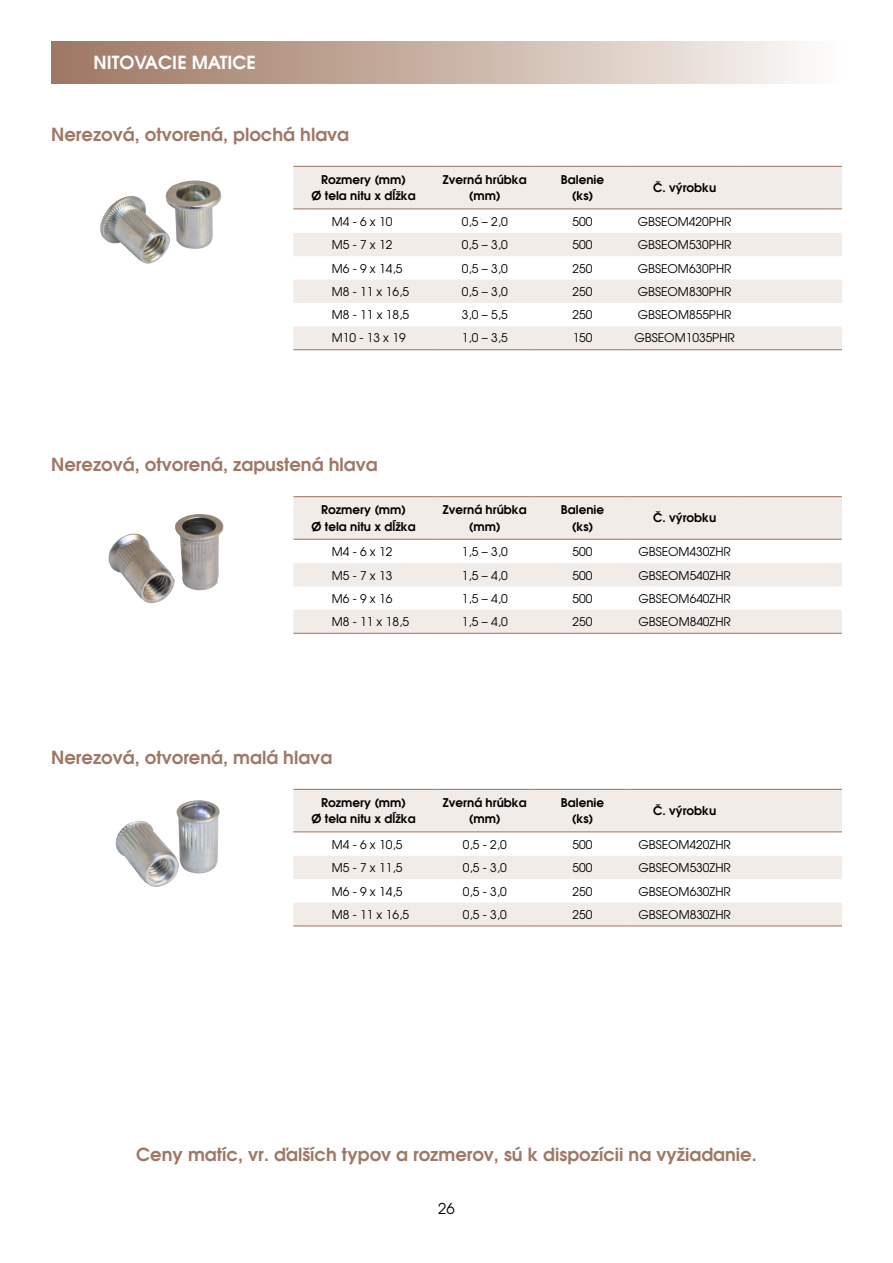
<style>
.page{position:relative;width:893px;height:1263px;background:#fff}
.page>*{position:absolute;margin:0;border:0;box-sizing:border-box;transform-origin:0 0}
.t1{font:600 18px "Avant Garde CE";color:#9f7865}
.t2{font:600 18px "Avant Garde CE";color:#fff}
.t3{font:15px "Avant Garde CE";color:#000}
.t4{font:12px "Avant Garde CE";color:#000}
.t5{font:600 12px/16.5px "Avant Garde CE";color:#000;text-align:center}
</style>
<div class="page">
<div style="left:51px;top:42px;width:791px;height:42px;background:linear-gradient(to right,#9c735e,#fbf9f6)"></div>
<svg style="left:293px;top:790px;width:549px;height:135px;fill:#f2ece8"></svg>
<hr style="left:293px;top:925px;width:141px;height:1px;background:#9f7865">
<hr style="left:434px;top:925px;width:102px;height:1px;background:#9f7865">
<hr style="left:536px;top:925px;width:93px;height:1px;background:#9f7865">
<hr style="left:629px;top:925px;width:111px;height:1px;background:#9f7865">
<hr style="left:740px;top:925px;width:102px;height:1px;background:#9f7865">
<hr style="left:293px;top:789px;width:141px;height:1px;background:#9f7865">
<hr style="left:434px;top:789px;width:102px;height:1px;background:#9f7865">
<hr style="left:536px;top:789px;width:93px;height:1px;background:#9f7865">
<hr style="left:629px;top:789px;width:111px;height:1px;background:#9f7865">
<hr style="left:740px;top:789px;width:102px;height:1px;background:#9f7865">
<hr style="left:293px;top:831px;width:141px;height:1px;background:#9f7865">
<hr style="left:434px;top:831px;width:102px;height:1px;background:#9f7865">
<hr style="left:536px;top:831px;width:93px;height:1px;background:#9f7865">
<hr style="left:629px;top:831px;width:111px;height:1px;background:#9f7865">
<hr style="left:740px;top:831px;width:102px;height:1px;background:#9f7865">
<img style="left:116px;top:800px;width:104px;height:87px">
<svg style="left:293px;top:497px;width:549px;height:136px;fill:#f2ece8"></svg>
<hr style="left:293px;top:633px;width:141px;height:1px;background:#9f7865">
<hr style="left:434px;top:633px;width:102px;height:1px;background:#9f7865">
<hr style="left:536px;top:633px;width:93px;height:1px;background:#9f7865">
<hr style="left:629px;top:633px;width:111px;height:1px;background:#9f7865">
<hr style="left:740px;top:633px;width:102px;height:1px;background:#9f7865">
<hr style="left:293px;top:496px;width:141px;height:1px;background:#9f7865">
<hr style="left:434px;top:496px;width:102px;height:1px;background:#9f7865">
<hr style="left:536px;top:496px;width:93px;height:1px;background:#9f7865">
<hr style="left:629px;top:496px;width:111px;height:1px;background:#9f7865">
<hr style="left:740px;top:496px;width:102px;height:1px;background:#9f7865">
<hr style="left:293px;top:539px;width:141px;height:1px;background:#9f7865">
<hr style="left:434px;top:539px;width:102px;height:1px;background:#9f7865">
<hr style="left:536px;top:539px;width:93px;height:1px;background:#9f7865">
<hr style="left:629px;top:539px;width:111px;height:1px;background:#9f7865">
<hr style="left:740px;top:539px;width:102px;height:1px;background:#9f7865">
<svg style="left:293px;top:167px;width:549px;height:182px;fill:#f2ece8"></svg>
<hr style="left:293px;top:349px;width:141px;height:1px;background:#9f7865">
<hr style="left:434px;top:349px;width:102px;height:1px;background:#9f7865">
<hr style="left:536px;top:349px;width:93px;height:1px;background:#9f7865">
<hr style="left:629px;top:349px;width:111px;height:1px;background:#9f7865">
<hr style="left:740px;top:349px;width:102px;height:1px;background:#9f7865">
<hr style="left:293px;top:166px;width:141px;height:1px;background:#9f7865">
<hr style="left:434px;top:166px;width:102px;height:1px;background:#9f7865">
<hr style="left:536px;top:166px;width:93px;height:1px;background:#9f7865">
<hr style="left:629px;top:166px;width:111px;height:1px;background:#9f7865">
<hr style="left:740px;top:166px;width:102px;height:1px;background:#9f7865">
<hr style="left:293px;top:208px;width:141px;height:1px;background:#9f7865">
<hr style="left:434px;top:208px;width:102px;height:1px;background:#9f7865">
<hr style="left:536px;top:208px;width:93px;height:1px;background:#9f7865">
<hr style="left:629px;top:208px;width:111px;height:1px;background:#9f7865">
<hr style="left:740px;top:208px;width:102px;height:1px;background:#9f7865">
<img style="left:109px;top:514px;width:115px;height:89px">
<img style="left:100px;top:180px;width:121px;height:84px">
<h1 class="t2" style="left:94px;top:52px;width:164px">Nitovacie matice</h1>
<h1 class="t1" style="left:51px;top:124px;width:300px">Nerezová, otvorená, plochá hlava</h1>
<p class="t5" style="left:311px;top:171px;width:106px">Rozmery (mm)<br>Ø tela nitu x dĺžka</p>
<p class="t5" style="left:443px;top:171px;width:85px">Zverná hrúbka (mm)</p>
<p class="t5" style="left:561px;top:171px;width:45px">Balenie (ks)</p>
<p class="t5" style="left:653px;top:180px;width:65px">Č. výrobku</p>
<p class="t4" style="left:332px;top:215px;width:62px">M4 - 6 x 10</p>
<p class="t4" style="left:462px;top:215px;width:47px">0,5 – 2,0</p>
<p class="t4" style="left:573px;top:215px;width:21px">500</p>
<p class="t4" style="left:638px;top:215px;width:95px">GBSEOM420PHR</p>
<p class="t4" style="left:332px;top:238px;width:62px">M5 - 7 x 12</p>
<p class="t4" style="left:462px;top:238px;width:47px">0,5 – 3,0</p>
<p class="t4" style="left:573px;top:238px;width:21px">500</p>
<p class="t4" style="left:638px;top:238px;width:95px">GBSEOM530PHR</p>
<p class="t4" style="left:332px;top:262px;width:72px">M6 - 9 x 14,5</p>
<p class="t4" style="left:462px;top:262px;width:47px">0,5 – 3,0</p>
<p class="t4" style="left:573px;top:262px;width:21px">250</p>
<p class="t4" style="left:638px;top:262px;width:95px">GBSEOM630PHR</p>
<p class="t4" style="left:332px;top:285px;width:79px">M8 - 11 x 16,5</p>
<p class="t4" style="left:462px;top:285px;width:47px">0,5 – 3,0</p>
<p class="t4" style="left:573px;top:285px;width:21px">250</p>
<p class="t4" style="left:638px;top:285px;width:95px">GBSEOM830PHR</p>
<p class="t4" style="left:332px;top:308px;width:79px">M8 - 11 x 18,5</p>
<p class="t4" style="left:462px;top:308px;width:47px">3,0 – 5,5</p>
<p class="t4" style="left:573px;top:308px;width:21px">250</p>
<p class="t4" style="left:638px;top:308px;width:95px">GBSEOM855PHR</p>
<p class="t4" style="left:332px;top:331px;width:75px">M10 - 13 x 19</p>
<p class="t4" style="left:462px;top:331px;width:47px">1,0 – 3,5</p>
<p class="t4" style="left:573px;top:331px;width:21px">150</p>
<p class="t4" style="left:634px;top:331px;width:102px">GBSEOM1035PHR</p>
<h1 class="t1" style="left:51px;top:454px;width:328px">Nerezová, otvorená, zapustená hlava</h1>
<p class="t5" style="left:311px;top:502px;width:106px">Rozmery (mm)<br>Ø tela nitu x dĺžka</p>
<p class="t5" style="left:443px;top:502px;width:85px">Zverná hrúbka (mm)</p>
<p class="t5" style="left:561px;top:502px;width:45px">Balenie (ks)</p>
<p class="t5" style="left:653px;top:510px;width:65px">Č. výrobku</p>
<p class="t4" style="left:332px;top:545px;width:62px">M4 - 6 x 12</p>
<p class="t4" style="left:462px;top:545px;width:47px">1,5 – 3,0</p>
<p class="t4" style="left:573px;top:545px;width:21px">500</p>
<p class="t4" style="left:638px;top:545px;width:94px">GBSEOM430ZHR</p>
<p class="t4" style="left:332px;top:568px;width:62px">M5 - 7 x 13</p>
<p class="t4" style="left:462px;top:568px;width:47px">1,5 – 4,0</p>
<p class="t4" style="left:573px;top:568px;width:21px">500</p>
<p class="t4" style="left:638px;top:568px;width:94px">GBSEOM540ZHR</p>
<p class="t4" style="left:332px;top:592px;width:62px">M6 - 9 x 16</p>
<p class="t4" style="left:462px;top:592px;width:47px">1,5 – 4,0</p>
<p class="t4" style="left:573px;top:592px;width:21px">500</p>
<p class="t4" style="left:638px;top:592px;width:94px">GBSEOM640ZHR</p>
<p class="t4" style="left:332px;top:615px;width:79px">M8 - 11 x 18,5</p>
<p class="t4" style="left:462px;top:615px;width:47px">1,5 – 4,0</p>
<p class="t4" style="left:573px;top:615px;width:21px">250</p>
<p class="t4" style="left:638px;top:615px;width:94px">GBSEOM840ZHR</p>
<h1 class="t1" style="left:51px;top:747px;width:283px">Nerezová, otvorená, malá hlava</h1>
<p class="t5" style="left:311px;top:794px;width:106px">Rozmery (mm)<br>Ø tela nitu x dĺžka</p>
<p class="t5" style="left:443px;top:794px;width:85px">Zverná hrúbka (mm)</p>
<p class="t5" style="left:561px;top:794px;width:45px">Balenie (ks)</p>
<p class="t5" style="left:653px;top:803px;width:65px">Č. výrobku</p>
<p class="t4" style="left:332px;top:838px;width:72px">M4 - 6 x 10,5</p>
<p class="t4" style="left:463px;top:838px;width:45px">0,5 - 2,0</p>
<p class="t4" style="left:573px;top:838px;width:21px">500</p>
<p class="t4" style="left:638px;top:838px;width:94px">GBSEOM420ZHR</p>
<p class="t4" style="left:332px;top:861px;width:72px">M5 - 7 x 11,5</p>
<p class="t4" style="left:463px;top:861px;width:45px">0,5 - 3,0</p>
<p class="t4" style="left:573px;top:861px;width:21px">500</p>
<p class="t4" style="left:638px;top:861px;width:94px">GBSEOM530ZHR</p>
<p class="t4" style="left:332px;top:884px;width:72px">M6 - 9 x 14,5</p>
<p class="t4" style="left:463px;top:884px;width:45px">0,5 - 3,0</p>
<p class="t4" style="left:573px;top:884px;width:21px">250</p>
<p class="t4" style="left:638px;top:884px;width:94px">GBSEOM630ZHR</p>
<p class="t4" style="left:332px;top:908px;width:79px">M8 - 11 x 16,5</p>
<p class="t4" style="left:463px;top:908px;width:45px">0,5 - 3,0</p>
<p class="t4" style="left:573px;top:908px;width:21px">250</p>
<p class="t4" style="left:638px;top:908px;width:94px">GBSEOM830ZHR</p>
<h1 class="t1" style="left:136px;top:1144px;width:622px">Ceny matíc, vr. ďalších typov a rozmerov, sú k dispozícii na vyžiadanie.</h1>
<p class="t3" style="left:438px;top:1200px;width:18px">26</p>
</div>
